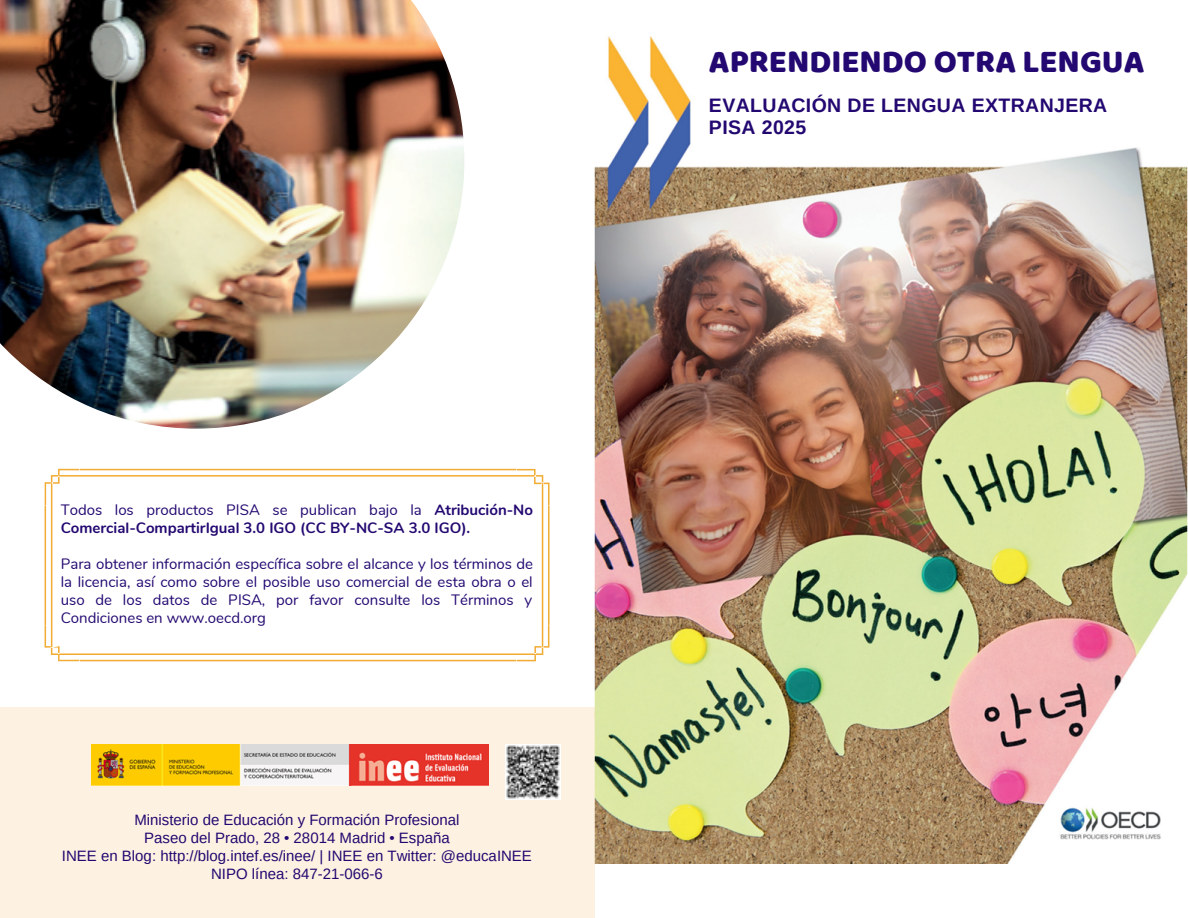
<style>
.page{position:relative;width:1188px;height:918px;background:#fff}
.page>*{position:absolute;margin:0;border:0;box-sizing:border-box;transform-origin:0 0}
.t1{font:33px "Baloo";color:#230871}
.t2{font:700 19.5px "Arimo";letter-spacing:.02em;color:#230871}
.t3{font:15px/18px "Nunito";color:#230871;text-align:justify}
.t4{font:15px "Arimo";color:#230871}
.t5{font:700 15px/18px "Nunito";color:#230871}
.s1{font-weight:400}
</style>
<div class="page">
<img style="left:0;top:0;width:464px;height:429px">
<img style="left:594px;top:36px;width:594px;height:827px">
<div style="left:0;top:707px;width:594px;height:211px;background:#fdf2e1"></div>
<img style="left:506px;top:744px;width:55px;height:55px">
<img style="left:92px;top:744px;width:397px;height:42px">
<svg style="left:45px;top:469px;width:505px;height:192px"></svg>
<p class="t5" style="left:61px;top:501px;width:474px"><span class="s1">Todos los productos PISA se publican bajo la</span> Atribución-No<br>Comercial-CompartirIgual 3.0 IGO (CC BY-NC-SA 3.0 IGO).</p>
<p class="t3" style="left:61px;top:555px;width:474px">Para obtener información específica sobre el alcance y los términos de la licencia, así como sobre el posible uso comercial de esta obra o el uso de los datos de PISA, por favor consulte los Términos y Condiciones en www.oecd.org</p>
<p class="t4" style="left:134px;top:812px;width:327px">Ministerio de Educación y Formación Profesional</p>
<p class="t4" style="left:144px;top:830px;width:307px">Paseo del Prado, 28 • 28014 Madrid • España</p>
<p class="t4" style="left:62px;top:848px;width:471px">INEE en Blog: http://blog.intef.es/inee/ | INEE en Twitter: @educaINEE</p>
<p class="t4" style="left:211px;top:866px;width:173px">NIPO línea: 847-21-066-6</p>
<p class="t1" style="left:709px;top:41px;width:437px">APRENDIENDO OTRA LENGUA</p>
<p class="t2" style="left:709px;top:94px;width:400px">EVALUACIÓN DE LENGUA EXTRANJERA</p>
<p class="t2" style="left:709px;top:117px;width:99px">PISA 2025</p>
</div>
